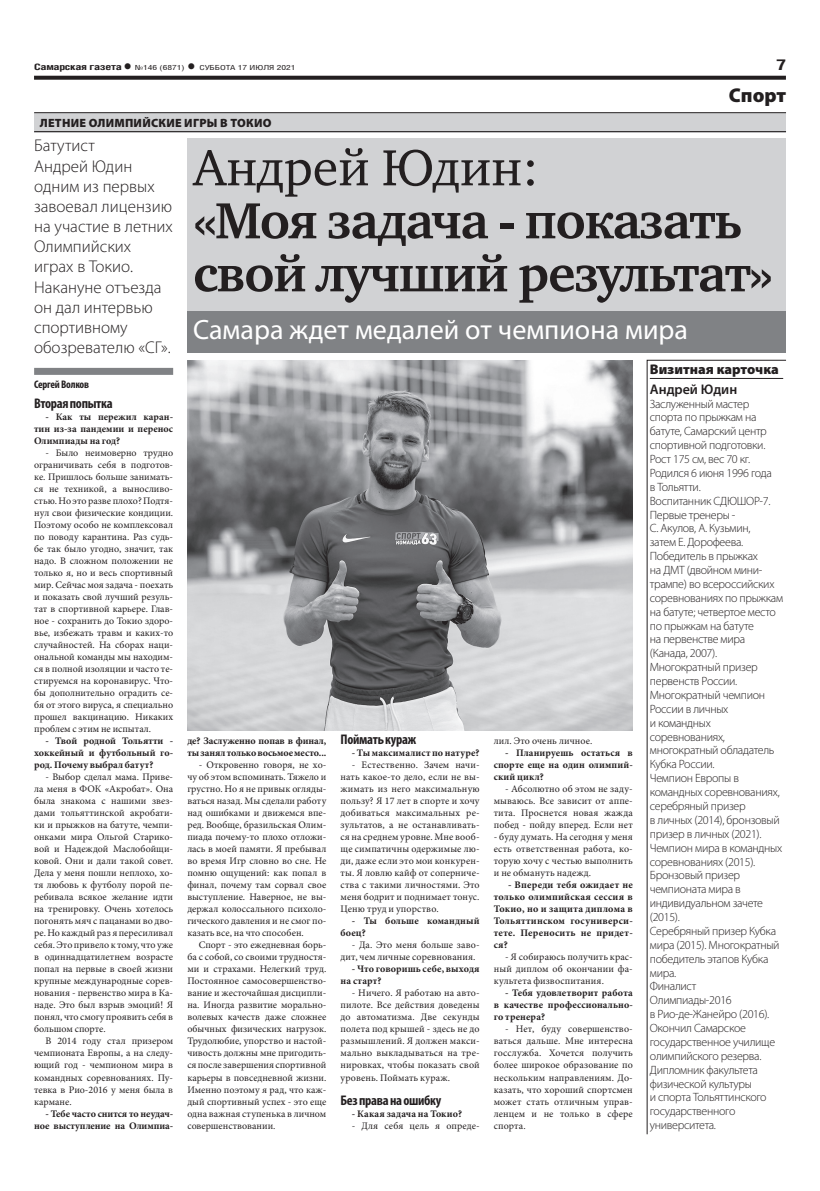
<style>
.page{position:relative;width:820px;height:1191px;background:#fff}
.page>*{position:absolute;margin:0;border:0;box-sizing:border-box;transform-origin:0 0}
.t1{font:700 52px/53px "Charter C";letter-spacing:-.025em;color:#231f20}
.t2{font:52px "Charter C";color:#231f20}
.t3{font:28px "Myriad Pro";color:#fff}
.t4{font:900 20px "Myriad Pro";color:#231f20}
.t5{font:300 17px/20.1px "Myriad Pro";color:#231f20}
.t6{font:700 15px "Helios Cond";color:#231f20;scale:1.4 1}
.t7{font:700 condensed 14px "Myriad Pro";letter-spacing:-.02em;color:#231f20}
.t8{font:900 14px "Myriad Pro";color:#231f20}
.t9{font:600 14px "Myriad Pro";color:#231f20}
.t10{font:300 12px/13.9px "Myriad Pro";letter-spacing:-.025em;color:#231f20}
.t11{font:900 12px "Myriad Pro";letter-spacing:.02em;color:#231f20}
.t12{font:700 condensed 11px "Myriad Pro";letter-spacing:-.02em;color:#231f20}
.t13{font:10px/12px "Minion Pro";letter-spacing:.005em;color:#231f20;text-align:justify}
.t14{font:700 10px/12px "Minion Pro";letter-spacing:.01em;color:#231f20;text-align:justify}
.t15{font:700 10px/12px "Minion Pro";letter-spacing:-.01em;color:#231f20;text-align:right}
.t16{font:700 9px "Helios Cond";letter-spacing:-.02em;color:#231f20;scale:1.4 1}
.t17{font:7px "Helios Cond";color:#231f20;scale:1.4 1}
.s1{font-size:16px}
.s2{font-weight:700;font-size:16px}
</style>
<div class="page">
<svg style="left:34px;top:76px;width:751px;height:4px;background:#322f2f"></svg>
<div style="left:187px;top:139px;width:598px;height:175px;background:#d1d2d4"></div>
<div style="left:34px;top:113px;width:751px;height:19px;background:#d1d2d4"></div>
<hr style="left:34px;top:112px;width:751px;height:1px;background:#231f20">
<hr style="left:34px;top:131px;width:751px;height:1px;background:#231f20">
<div style="left:34px;top:368px;width:139px;height:7px;background:#808285"></div>
<div style="left:187px;top:312px;width:598px;height:41px;background:#808285"></div>
<img style="left:187px;top:360px;width:445px;height:371px">
<svg style="left:646px;top:360px;width:140px;height:774px"></svg>
<p class="t16" style="left:34px;top:61px;width:71px">Самарская газета<span class="s1">•</span></p>
<p class="t17" style="left:135px;top:63px;width:116px">№146 (6871) <span class="s2">•</span> СУББОТА 17 ИЮЛЯ 2021</p>
<h3 class="t6" style="left:775px;top:55px;width:9px">7</h3>
<h3 class="t4" style="left:728px;top:84px;width:59px">Спорт</h3>
<p class="t11" style="left:40px;top:116px;width:233px">ЛЕТНИЕ ОЛИМПИЙСКИЕ ИГРЫ В ТОКИО</p>
<h3 class="t5" style="left:34px;top:136px;width:140px">Батутист<br>Андрей Юдин одним из первых завоевал лицензию на участие в летних<br>Олимпийских играх в Токио.<br>Накануне отъезда он дал интервью спортивному обозревателю «СГ».</h3>
<p class="t12" style="left:34px;top:378px;width:56px">Сергей Волков</p>
<h3 class="t7" style="left:34px;top:395px;width:80px">Вторая попытка</h3>
<p class="t14" style="left:34px;top:411px;width:140px;text-indent:11px">- Как ты пережил каран&shy;тин из-за пандемии и перенос Олимпиады на год?</p>
<p class="t13" style="left:34px;top:447px;width:140px;text-indent:11px">- Было неимоверно трудно ограничивать себя в подготов&shy;ке. Пришлось больше занимать&shy;ся не техникой, а выносливо&shy;стью. Но это разве плохо? Подтя&shy;нул свои физические кондиции.<br>Поэтому особо не комплексовал по поводу карантина. Раз судь&shy;бе так было угодно, значит, так надо. В сложном положении не только я, но и весь спортивный мир. Сейчас моя задача - поехать и показать свой лучший резуль&shy;тат в спортивной карьере. Глав&shy;ное - сохранить до Токио здоро&shy;вье, избежать травм и каких-то случайностей. На сборах наци&shy;ональной команды мы находим&shy;ся в полной изоляции и часто те&shy;стируемся на коронавирус. Что&shy;бы дополнительно оградить се&shy;бя от этого вируса, я специально прошел вакцинацию. Никаких проблем с этим не испытал.</p>
<p class="t14" style="left:34px;top:735px;width:140px;text-indent:11px">- Твой родной Тольятти - хоккейный и футбольный го&shy;род. Почему выбрал батут?</p>
<p class="t13" style="left:34px;top:771px;width:140px;text-indent:11px">- Выбор сделал мама. Приве&shy;ла меня в ФОК «Акробат». Она была знакома с нашими звез&shy;дами тольяттинской акробати&shy;ки и прыжков на батуте, чемпи&shy;онками мира Ольгой Старико&shy;вой и Надеждой Маслобойщи&shy;ковой. Они и дали такой совет.<br>Дела у меня пошли неплохо, хо&shy;тя любовь к футболу порой пе&shy;ребивала всякое желание идти на тренировку. Очень хотелось погонять мяч с пацанами во дво&shy;ре. Но каждый раз я пересиливал себя. Это привело к тому, что уже в одиннадцатилетнем возрасте попал на первые в своей жизни крупные международные сорев&shy;нования - первенство мира в Ка&shy;наде. Это был взрыв эмоций! Я понял, что смогу проявить себя в большом спорте.</p>
<p class="t13" style="left:34px;top:1035px;width:140px;text-indent:11px">В 2014 году стал призером чемпионата Европы, а на следу&shy;ющий год - чемпионом мира в командных соревнованиях. Пу&shy;тевка в Рио-2016 у меня была в кармане.</p>
<p class="t15" style="left:34px;top:1107px;width:140px">- Тебе часто снится то неудач&shy;ное выступление на Олимпиа-</p>
<h1 class="t2" style="left:193px;top:139px;width:347px">Андрей Юдин:</h1>
<h1 class="t1" style="left:193px;top:195px;width:581px">«Моя задача - показать свой лучший результат»</h1>
<h2 class="t3" style="left:193px;top:312px;width:496px">Самара ждет медалей от чемпиона мира</h2>
<p class="t15" style="left:187px;top:735px;width:140px;text-align:left">де? Заслуженно попав в финал, ты занял только восьмое место...</p>
<p class="t13" style="left:187px;top:759px;width:140px;text-indent:11px">- Откровенно говоря, не хо&shy;чу об этом вспоминать. Тяжело и грустно. Но я не привык огляды&shy;ваться назад. Мы сделали работу над ошибками и движемся впе&shy;ред. Вообще, бразильская Олим&shy;пиада почему-то плохо отложи&shy;лась в моей памяти. Я пребывал во время Игр словно во сне. Не помню ощущений: как попал в финал, почему там сорвал свое выступление. Наверное, не вы&shy;держал колоссального психоло&shy;гического давления и не смог по&shy;казать все, на что способен.</p>
<p class="t13" style="left:187px;top:939px;width:140px;text-indent:11px">Спорт - это ежедневная борь&shy;ба с собой, со своими трудностя&shy;ми и страхами. Нелегкий труд.<br>Постоянное самосовершенство&shy;вание и жесточайшая дисципли&shy;на. Иногда развитие морально&shy;волевых качеств даже сложнее обычных физических нагрузок.<br>Трудолюбие, упорство и настой&shy;чивость должны мне пригодить&shy;ся после завершения спортивной карьеры в повседневной жизни.<br>Именно поэтому я рад, что каж&shy;дый спортивный успех - это еще одна важная ступенька в личном совершенствовании.</p>
<h3 class="t7" style="left:340px;top:731px;width:77px">Поймать кураж</h3>
<p class="t14" style="left:352px;top:747px;width:129px">- Ты максималист по натуре?</p>
<p class="t13" style="left:340px;top:759px;width:140px;text-indent:11px">- Естественно. Зачем начи&shy;нать какое-то дело, если не вы&shy;жимать из него максимальную пользу? Я 17 лет в спорте и хочу добиваться максимальных ре&shy;зультатов, а не останавливать&shy;ся на среднем уровне. Мне вооб&shy;ще симпатичны одержимые лю&shy;ди, даже если это мои конкурен&shy;ты. Я ловлю кайф от соперниче&shy;ства с такими личностями. Это меня бодрит и поднимает тонус.<br>Ценю труд и упорство.</p>
<p class="t14" style="left:340px;top:915px;width:140px;text-indent:11px">- Ты больше командный боец?</p>
<p class="t13" style="left:340px;top:939px;width:140px;text-indent:11px">- Да. Это меня больше заво&shy;дит, чем личные соревнования.</p>
<p class="t14" style="left:340px;top:963px;width:140px;text-indent:11px">- Что говоришь себе, выходя на старт?</p>
<p class="t13" style="left:340px;top:987px;width:140px;text-indent:11px">- Ничего. Я работаю на авто&shy;пилоте. Все действия доведены до автоматизма. Две секунды полета под крышей - здесь не до размышлений. Я должен макси&shy;мально выкладываться на тре&shy;нировках, чтобы показать свой уровень. Поймать кураж.</p>
<h3 class="t7" style="left:340px;top:1091px;width:102px">Без права на ошибку</h3>
<p class="t14" style="left:352px;top:1107px;width:112px">- Какая задача на Токио?</p>
<p class="t13" style="left:352px;top:1119px;width:129px">- Для себя цель я опреде-</p>
<p class="t13" style="left:493px;top:735px;width:100px">лил. Это очень личное.</p>
<p class="t14" style="left:493px;top:747px;width:140px;text-indent:11px">- Планируешь остаться в спорте еще на один олимпий&shy;ский цикл?</p>
<p class="t13" style="left:493px;top:783px;width:140px;text-indent:11px">- Абсолютно об этом не заду&shy;мываюсь. Все зависит от аппе&shy;тита. Проснется новая жажда побед - пойду вперед. Если нет</p>
<p class="t13" style="left:493px;top:831px;width:140px">- буду думать. На сегодня у меня есть ответственная работа, ко&shy;торую хочу с честью выполнить и не обмануть надежд.</p>
<p class="t14" style="left:493px;top:879px;width:140px;text-indent:14px">- Впереди тебя ожидает не только олимпийская сессия в Токио, но и защита диплома в Тольяттинском госуниверси&shy;тете. Переносить не придет&shy;ся?</p>
<p class="t13" style="left:493px;top:951px;width:140px;text-indent:11px">- Я собираюсь получить крас&shy;ный диплом об окончании фа&shy;культета физвоспитания.</p>
<p class="t14" style="left:493px;top:987px;width:140px;text-indent:11px">- Тебя удовлетворит работа в качестве профессионально&shy;го тренера?</p>
<p class="t13" style="left:493px;top:1023px;width:140px;text-indent:11px">- Нет, буду совершенство&shy;ваться дальше. Мне интересна госслужба. Хочется получить более широкое образование по нескольким направлениям. До&shy;казать, что хороший спортсмен может стать отличным управ&shy;ленцем и не только в сфере спорта.</p>
<h3 class="t8" style="left:649px;top:361px;width:130px">Визитная карточка</h3>
<h3 class="t9" style="left:649px;top:380px;width:89px">Андрей Юдин</h3>
<p class="t10" style="left:649px;top:396px;width:135px">Заслуженный мастер спорта по прыжкам на батуте, Самарский центр спортивной подготовки.<br>Рост 175 см, вес 70 кг.<br>Родился 6 июня 1996 года<br>в Тольятти.<br>Воспитанник СДЮШОР-7.<br>Первые тренеры -<br>С. Акулов, А. Кузьмин,<br>затем Е. Дорофеева.<br>Победитель в прыжках<br>на ДМТ (двойном мини&shy;трампе) во всероссийских соревнованиях по прыжкам на батуте; четвертое место по прыжкам на батуте<br>на первенстве мира (Канада, 2007).<br>Многократный призер первенств России.<br>Многократный чемпион<br>России в личных<br>и командных соревнованиях, многократный обладатель<br>Кубка России.<br>Чемпион Европы в командных соревнованиях, серебряный призер<br>в личных (2014), бронзовый призер в личных (2021).<br>Чемпион мира в командных соревнованиях (2015).<br>Бронзовый призер чемпионата мира в индивидуальном зачете (2015).<br>Серебряный призер Кубка мира (2015). Многократный победитель этапов Кубка мира.<br>Финалист<br>Олимпиады-2016<br>в Рио-де-Жанейро (2016).<br>Окончил Самарское государственное училище олимпийского резерва.<br>Дипломник факультета физической культуры<br>и спорта Тольяттинского государственного университета.</p>
</div>
